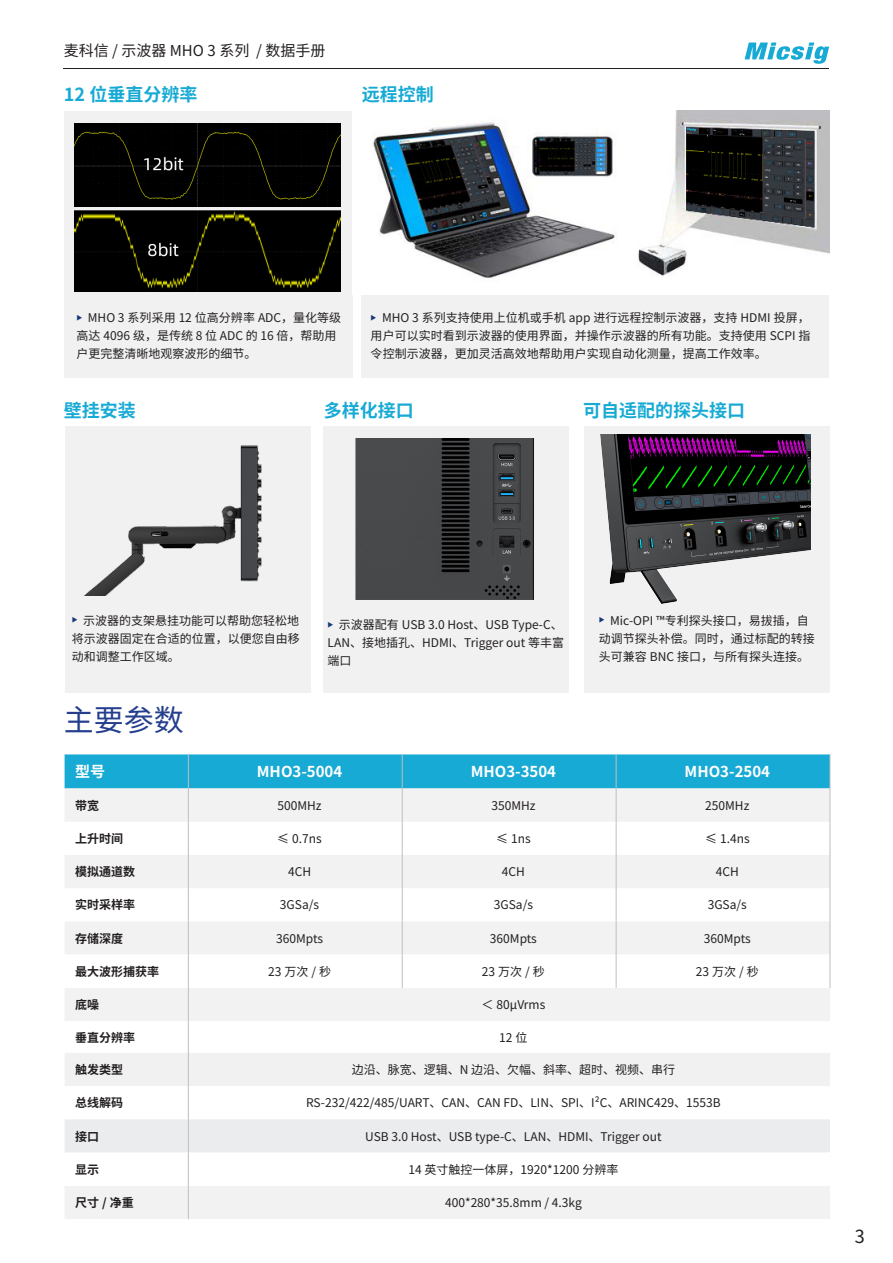
<style>
.page{position:relative;width:893px;height:1263px;background:#fff}
.page>*{position:absolute;margin:0;border:0;box-sizing:border-box;transform-origin:0 0}
.t1{font:30px "Source Han Sans SC";color:#253f8e}
.t2{font:700 18px "Source Han Sans SC";color:#17aad5}
.t3{font:18px "Source Han Sans SC";color:#231f20}
.t4{font:700 15px "Source Han Sans SC";color:#fff}
.t5{font:15px "Source Han Sans SC";color:#231f20}
.t6{font:12px/18px "Source Han Sans SC";color:#231f20}
.t7{font:700 12px "Source Han Sans SC";color:#231f20}
</style>
<div class="page">
<div style="left:584px;top:426px;width:245px;height:267px;background:#f1f1f2"></div>
<div style="left:324px;top:426px;width:245px;height:267px;background:#f1f1f2"></div>
<div style="left:65px;top:426px;width:245px;height:267px;background:#f1f1f2"></div>
<div style="left:362px;top:111px;width:467px;height:267px;background:#f1f1f2"></div>
<div style="left:64px;top:111px;width:289px;height:267px;background:#f1f1f2"></div>
<hr style="left:64px;top:68px;width:765px;height:1px;background:#231f20">
<svg style="left:745px;top:43px;width:84px;height:21px"></svg>
<img style="left:362px;top:111px;width:467px;height:184px">
<img style="left:601px;top:435px;width:209px;height:168px">
<div style="left:65px;top:754px;width:765px;height:34px;background:#17aad5"></div>
<svg style="left:65px;top:788px;width:765px;height:431px;fill:#f2f2f2"></svg>
<div style="left:65px;top:855px;width:765px;height:33px;background:#f2f2f2"></div>
<svg style="left:65px;top:955px;width:765px;height:33px"></svg>
<svg style="left:65px;top:1053px;width:765px;height:133px"></svg>
<hr style="left:188px;top:1053px;width:1px;height:33px;background:#bfbfbf">
<hr style="left:188px;top:1086px;width:1px;height:33px;background:#bfbfbf">
<hr style="left:188px;top:1119px;width:1px;height:33px;background:#bfbfbf">
<hr style="left:188px;top:1152px;width:1px;height:34px;background:#bfbfbf">
<hr style="left:188px;top:1186px;width:1px;height:33px;background:#bfbfbf">
<hr style="left:188px;top:754px;width:1px;height:34px;background:#bfbfbf">
<hr style="left:402px;top:754px;width:1px;height:34px;background:#bfbfbf">
<hr style="left:188px;top:822px;width:1px;height:33px;background:#bfbfbf">
<hr style="left:402px;top:822px;width:1px;height:33px;background:#bfbfbf">
<hr style="left:188px;top:855px;width:1px;height:33px;background:#bfbfbf">
<hr style="left:402px;top:855px;width:1px;height:33px;background:#bfbfbf">
<hr style="left:188px;top:888px;width:1px;height:33px;background:#bfbfbf">
<hr style="left:402px;top:888px;width:1px;height:33px;background:#bfbfbf">
<hr style="left:188px;top:921px;width:1px;height:34px;background:#bfbfbf">
<hr style="left:402px;top:921px;width:1px;height:34px;background:#bfbfbf">
<hr style="left:188px;top:955px;width:1px;height:33px;background:#bfbfbf">
<hr style="left:402px;top:955px;width:1px;height:33px;background:#bfbfbf">
<hr style="left:188px;top:988px;width:1px;height:33px;background:#bfbfbf">
<hr style="left:188px;top:1021px;width:1px;height:32px;background:#bfbfbf">
<hr style="left:188px;top:788px;width:1px;height:34px;background:#bfbfbf">
<hr style="left:402px;top:788px;width:1px;height:34px;background:#bfbfbf">
<hr style="left:616px;top:754px;width:1px;height:34px;background:#bfbfbf">
<hr style="left:830px;top:754px;width:1px;height:34px;background:#bfbfbf">
<hr style="left:616px;top:788px;width:1px;height:34px;background:#bfbfbf">
<hr style="left:830px;top:788px;width:1px;height:34px;background:#bfbfbf">
<hr style="left:616px;top:822px;width:1px;height:33px;background:#bfbfbf">
<hr style="left:830px;top:822px;width:1px;height:33px;background:#bfbfbf">
<hr style="left:616px;top:855px;width:1px;height:33px;background:#bfbfbf">
<hr style="left:830px;top:855px;width:1px;height:33px;background:#bfbfbf">
<hr style="left:616px;top:888px;width:1px;height:33px;background:#bfbfbf">
<hr style="left:830px;top:888px;width:1px;height:33px;background:#bfbfbf">
<hr style="left:616px;top:921px;width:1px;height:34px;background:#bfbfbf">
<hr style="left:830px;top:921px;width:1px;height:34px;background:#bfbfbf">
<hr style="left:616px;top:955px;width:1px;height:33px;background:#bfbfbf">
<hr style="left:830px;top:955px;width:1px;height:33px;background:#bfbfbf">
<img style="left:85px;top:445px;width:177px;height:150px">
<img style="left:323px;top:438px;width:211px;height:161px">
<img style="left:75px;top:123px;width:266px;height:169px">
<p class="t5" style="left:64px;top:42px;width:263px">麦科信 / 示波器 MHO 3 系列 / 数据手册</p>
<p class="t2" style="left:64px;top:84px;width:135px">12 位垂直分辨率</p>
<p class="t2" style="left:362px;top:84px;width:73px">远程控制</p>
<p class="t6" style="left:77px;top:309px;width:266px"><sup>▶</sup> MHO 3 系列采用 12 位高分辨率 ADC，量化等级高达 4096 级，是传统 8 位 ADC 的 16 倍，帮助用户更完整清晰地观察波形的细节。</p>
<p class="t6" style="left:371px;top:309px;width:441px;text-align:justify"><sup>▶</sup> MHO 3 系列支持使用上位机或手机 app 进行远程控制示波器，支持 HDMI 投屏，用户可以实时看到示波器的使用界面，并操作示波器的所有功能。支持使用 SCPI 指令控制示波器，更加灵活高效地帮助用户实现自动化测量，提高工作效率。</p>
<p class="t2" style="left:64px;top:400px;width:73px">壁挂安装</p>
<p class="t2" style="left:324px;top:400px;width:91px">多样化接口</p>
<p class="t2" style="left:583px;top:400px;width:163px">可自适配的探头接口</p>
<p class="t6" style="left:72px;top:611px;width:229px;text-align:justify"><sup>▶</sup> 示波器的支架悬挂功能可以帮助您轻松地将示波器固定在合适的位置，以便您自由移动和调整工作区域。</p>
<p class="t1" style="left:64px;top:703px;width:121px">主要参数</p>
<p class="t6" style="left:328px;top:616px;width:238px"><sup>▶</sup> 示波器配有 USB 3.0 Host、USB Type-C、<br>LAN、接地插孔、HDMI、Trigger out 等丰富端口</p>
<p class="t6" style="left:599px;top:611px;width:217px"><sup>▶</sup> Mic-OPI ™专利探头接口，易拔插，自动调节探头补偿。同时，通过标配的转接头可兼容 BNC 接口，与所有探头连接。</p>
<p class="t4" style="left:75px;top:763px;width:32px">型号</p>
<p class="t4" style="left:257px;top:763px;width:87px">MHO3-5004</p>
<p class="t4" style="left:471px;top:763px;width:87px">MHO3-3504</p>
<p class="t4" style="left:685px;top:763px;width:87px">MHO3-2504</p>
<p class="t7" style="left:75px;top:798px;width:26px">带宽</p>
<p class="t6" style="left:277px;top:796px;width:46px">500MHz</p>
<p class="t6" style="left:491px;top:796px;width:46px">350MHz</p>
<p class="t6" style="left:705px;top:796px;width:46px">250MHz</p>
<p class="t7" style="left:75px;top:832px;width:50px">上升时间</p>
<p class="t6" style="left:277px;top:830px;width:46px">≤ 0.7ns</p>
<p class="t6" style="left:496px;top:830px;width:36px">≤ 1ns</p>
<p class="t6" style="left:705px;top:830px;width:46px">≤ 1.4ns</p>
<p class="t7" style="left:75px;top:865px;width:62px">模拟通道数</p>
<p class="t6" style="left:288px;top:863px;width:25px">4CH</p>
<p class="t6" style="left:502px;top:863px;width:25px">4CH</p>
<p class="t6" style="left:716px;top:863px;width:25px">4CH</p>
<p class="t7" style="left:75px;top:898px;width:62px">实时采样率</p>
<p class="t6" style="left:280px;top:896px;width:41px">3GSa/s</p>
<p class="t6" style="left:494px;top:896px;width:41px">3GSa/s</p>
<p class="t6" style="left:708px;top:896px;width:41px">3GSa/s</p>
<p class="t7" style="left:75px;top:931px;width:50px">存储深度</p>
<p class="t6" style="left:276px;top:929px;width:48px">360Mpts</p>
<p class="t6" style="left:490px;top:929px;width:48px">360Mpts</p>
<p class="t6" style="left:704px;top:929px;width:48px">360Mpts</p>
<p class="t7" style="left:75px;top:965px;width:86px">最大波形捕获率</p>
<p class="t6" style="left:268px;top:963px;width:65px">23万次/秒</p>
<p class="t6" style="left:482px;top:963px;width:65px">23万次/秒</p>
<p class="t6" style="left:696px;top:963px;width:65px">23万次/秒</p>
<p class="t7" style="left:75px;top:998px;width:26px">底噪</p>
<p class="t6" style="left:481px;top:996px;width:65px">＜ 80μVrms</p>
<p class="t7" style="left:75px;top:1030px;width:62px">垂直分辨率</p>
<p class="t6" style="left:499px;top:1028px;width:30px">12 位</p>
<p class="t7" style="left:75px;top:1063px;width:50px">触发类型</p>
<p class="t6" style="left:352px;top:1061px;width:325px">边沿、脉宽、逻辑、N 边沿、欠幅、斜率、超时、视频、串行</p>
<p class="t7" style="left:75px;top:1096px;width:50px">总线解码</p>
<p class="t6" style="left:306px;top:1094px;width:416px">RS-232/422/485/UART、CAN、CAN FD、LIN、SPI、I²C、ARINC429、1553B</p>
<p class="t7" style="left:75px;top:1129px;width:26px">接口</p>
<p class="t6" style="left:365px;top:1127px;width:298px">USB 3.0 Host、USB type-C、LAN、HDMI、Trigger out</p>
<p class="t7" style="left:75px;top:1162px;width:26px">显示</p>
<p class="t6" style="left:408px;top:1160px;width:211px">14 英寸触控一体屏，1920*1200 分辨率</p>
<p class="t7" style="left:75px;top:1196px;width:60px">尺寸 / 净重</p>
<p class="t6" style="left:445px;top:1194px;width:138px">400*280*35.8mm / 4.3kg</p>
<p class="t3" style="left:855px;top:1226px;width:11px">3</p>
</div>
